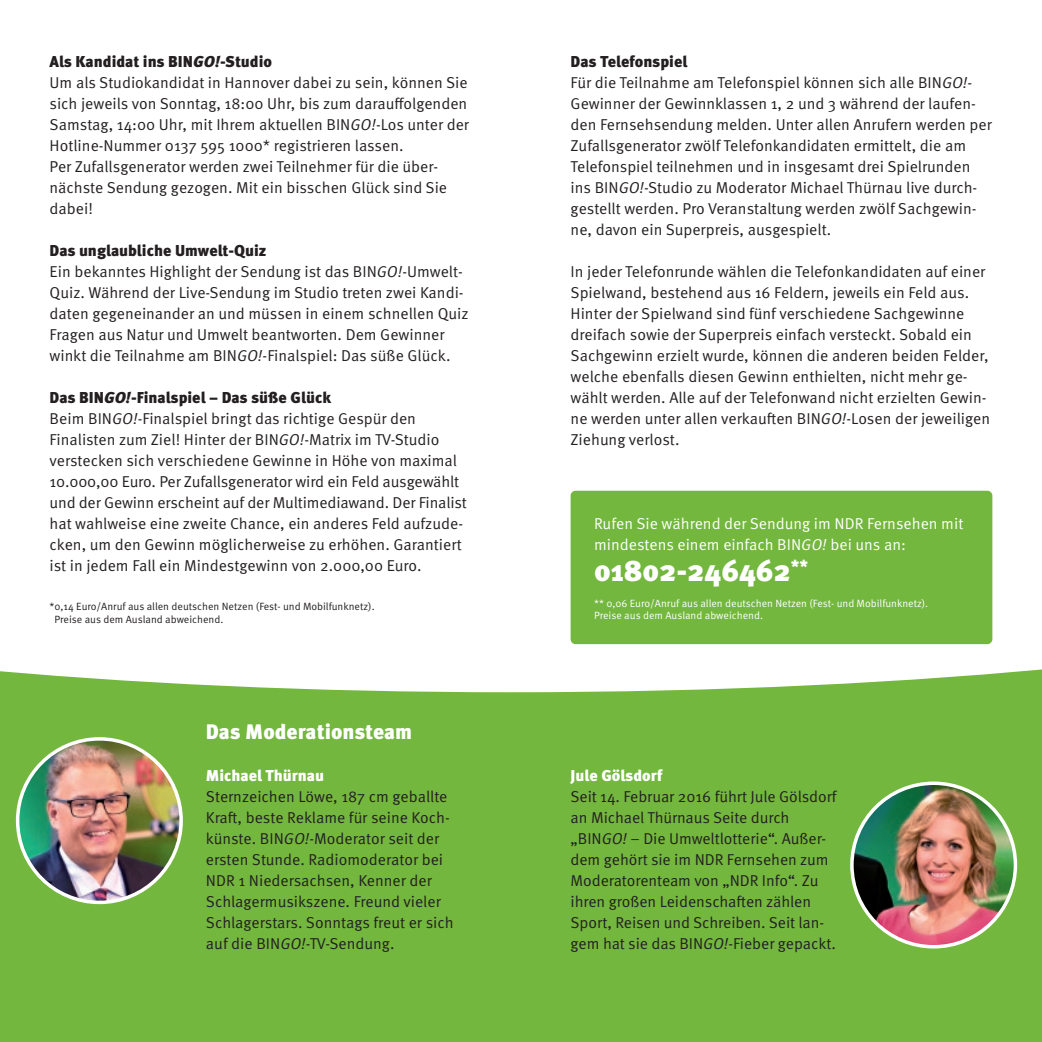
<style>
.page{position:relative;width:1042px;height:1042px;background:#fff}
.page>*{position:absolute;margin:0;border:0;box-sizing:border-box;transform-origin:0 0}
.t1{font:900 29.75px "Meta Pro";color:#fff}
.t2{font:900 21px "Meta Pro";color:#fff}
.t3{font:15.75px/21px "Meta Pro Norm";color:#231f20}
.t4{font:900 15.75px "Meta Pro";color:#231f20}
.t5{font:15.75px/21px "Meta Pro Norm";color:#fff}
.t6{font:900 15.75px "Meta Pro";color:#fff}
.t7{font:10.5px/12.6px "Meta Pro Norm";color:#fff}
.t8{font:10.5px/12.6px "Meta Pro Norm";color:#231f20}
.s1{font-style:italic}
.s2{font-family:"Meta Pro Norm Ita"}
</style>
<div class="page">
<div style="left:0;top:1030px;width:1042px;height:12px;background:#73b73e"></div>
<svg style="left:0;top:669px;width:1042px;height:78px;fill:#73b73e"></svg>
<div style="left:0;top:747px;width:1042px;height:283px;background:#73b73e"></div>
<div style="left:570px;top:491px;width:422px;height:153px;background:#73b73e;border-radius:5px"></div>
<img style="left:852px;top:783px;width:163px;height:164px;border-radius:82px">
<div style="left:850px;top:781px;width:167px;height:167px;border:4px solid #fff;border-radius:50%"></div>
<img style="left:18px;top:739px;width:163px;height:163px;border-radius:82px">
<div style="left:16px;top:737px;width:167px;height:167px;border:4px solid #fff;border-radius:50%"></div>
<p class="t4" style="left:50px;top:49px;width:224px">Als Kandidat ins BIN<span class="s1">GO!</span>-Studio</p>
<p class="t3" style="left:50px;top:71px;width:421px">Um als Studiokandidat in Hannover dabei zu sein, können Sie sich jeweils von Sonntag, 18:00 Uhr, bis zum darauffolgenden Samstag, 14:00 Uhr, mit Ihrem aktuellen BIN<span class="s2">GO!</span>-Los unter der Hotline-Nummer 0137 595 1000* registrieren lassen.<br>Per Zufallsgenerator werden zwei Teilnehmer für die über&shy;nächste Sendung gezogen. Mit ein bisschen Glück sind Sie dabei!</p>
<p class="t4" style="left:50px;top:238px;width:218px">Das unglaubliche Umwelt-Quiz</p>
<p class="t3" style="left:50px;top:260px;width:421px">Ein bekanntes Highlight der Sendung ist das BIN<span class="s2">GO!</span>-Umwelt-Quiz. Während der Live-Sendung im Studio treten zwei Kandi&shy;daten gegeneinander an und müssen in einem schnellen Quiz Fragen aus Natur und Umwelt beantworten. Dem Gewinner winkt die Teilnahme am BIN<span class="s2">GO!</span>-Finalspiel: Das süße Glück.</p>
<p class="t4" style="left:50px;top:385px;width:283px">Das BIN<span class="s1">GO!</span>-Finalspiel – Das süße Glück</p>
<p class="t3" style="left:50px;top:407px;width:419px">Beim BIN<span class="s2">GO!</span>-Finalspiel bringt das richtige Gespür den Finalisten zum Ziel! Hinter der BIN<span class="s2">GO!</span>-Matrix im TV-Studio verstecken sich verschiedene Gewinne in Höhe von maximal 10.000,00 Euro. Per Zufallsgenerator wird ein Feld ausgewählt und der Gewinn erscheint auf der Multimediawand. Der Finalist hat wahlweise eine zweite Chance, ein anderes Feld aufzude&shy;cken, um den Gewinn möglicherweise zu erhöhen. Garantiert ist in jedem Fall ein Mindestgewinn von 2.000,00 Euro.</p>
<p class="t8" style="left:54px;top:600px;width:322px;text-indent:-5px">*0,14 Euro/Anruf aus allen deutschen Netzen (Fest- und Mobilfunknetz).<br>Preise aus dem Ausland abweichend.</p>
<h2 class="t2" style="left:206px;top:715px;width:208px">Das Moderationsteam</h2>
<p class="t6" style="left:206px;top:763px;width:120px">Michael Thürnau</p>
<p class="t3" style="left:206px;top:785px;width:249px">Sternzeichen Löwe, 187 cm geballte Kraft, beste Reklame für seine Koch&shy;künste. BIN<span class="s2">GO!</span>-Moderator seit der ersten Stunde. Radiomoderator bei NDR 1 Niedersachsen, Kenner der Schlagermusikszene. Freund vieler Schlagerstars. Sonntags freut er sich auf die BIN<span class="s2">GO!</span>-TV-Sendung.</p>
<p class="t4" style="left:570px;top:49px;width:118px">Das Telefonspiel</p>
<p class="t3" style="left:570px;top:71px;width:423px">Für die Teilnahme am Telefonspiel können sich alle BIN<span class="s2">GO!</span>- Gewinner der Gewinnklassen 1, 2 und 3 während der laufen&shy;den Fernsehsendung melden. Unter allen Anrufern werden per Zufallsgenerator zwölf Telefonkandidaten ermittelt, die am Telefonspiel teilnehmen und in insgesamt drei Spielrunden ins BIN<span class="s2">GO!</span>-Studio zu Moderator Michael Thürnau live durch&shy;gestellt werden. Pro Veranstaltung werden zwölf Sachgewin&shy;ne, davon ein Superpreis, ausgespielt.</p>
<p class="t3" style="left:570px;top:260px;width:421px">In jeder Telefonrunde wählen die Telefonkandidaten auf einer Spielwand, bestehend aus 16 Feldern, jeweils ein Feld aus.<br>Hinter der Spielwand sind fünf verschiedene Sachgewinne dreifach sowie der Superpreis einfach versteckt. Sobald ein Sachgewinn erzielt wurde, können die anderen beiden Felder, welche ebenfalls diesen Gewinn enthielten, nicht mehr ge&shy;wählt werden. Alle auf der Telefonwand nicht erzielten Gewin&shy;ne werden unter allen verkauften BIN<span class="s2">GO!</span>-Losen der jeweiligen Ziehung verlost.</p>
<p class="t5" style="left:594px;top:512px;width:371px">Rufen Sie während der Sendung im NDR Fernsehen mit mindestens einem einfach BIN<span class="s2">GO!</span> bei uns an:</p>
<h1 class="t1" style="left:594px;top:547px;width:216px">01802-246462<sup>**</sup></h1>
<p class="t7" style="left:594px;top:596px;width:336px">** 0,06 Euro/Anruf aus allen deutschen Netzen (Fest- und Mobilfunknetz).<br>Preise aus dem Ausland abweichend.</p>
<p class="t6" style="left:570px;top:763px;width:93px">Jule Gölsdorf</p>
<p class="t3" style="left:570px;top:785px;width:268px">Seit 14. Februar 2016 führt Jule Gölsdorf an Michael Thürnaus Seite durch „BIN<span class="s2">GO!</span> – Die Umweltlotterie“. Außer&shy;dem gehört sie im NDR Fernsehen zum Moderatorenteam von „NDR Info“. Zu ihren großen Leidenschaften zählen Sport, Reisen und Schreiben. Seit lan&shy;gem hat sie das BIN<span class="s2">GO!</span>-Fieber gepackt.</p>
</div>
